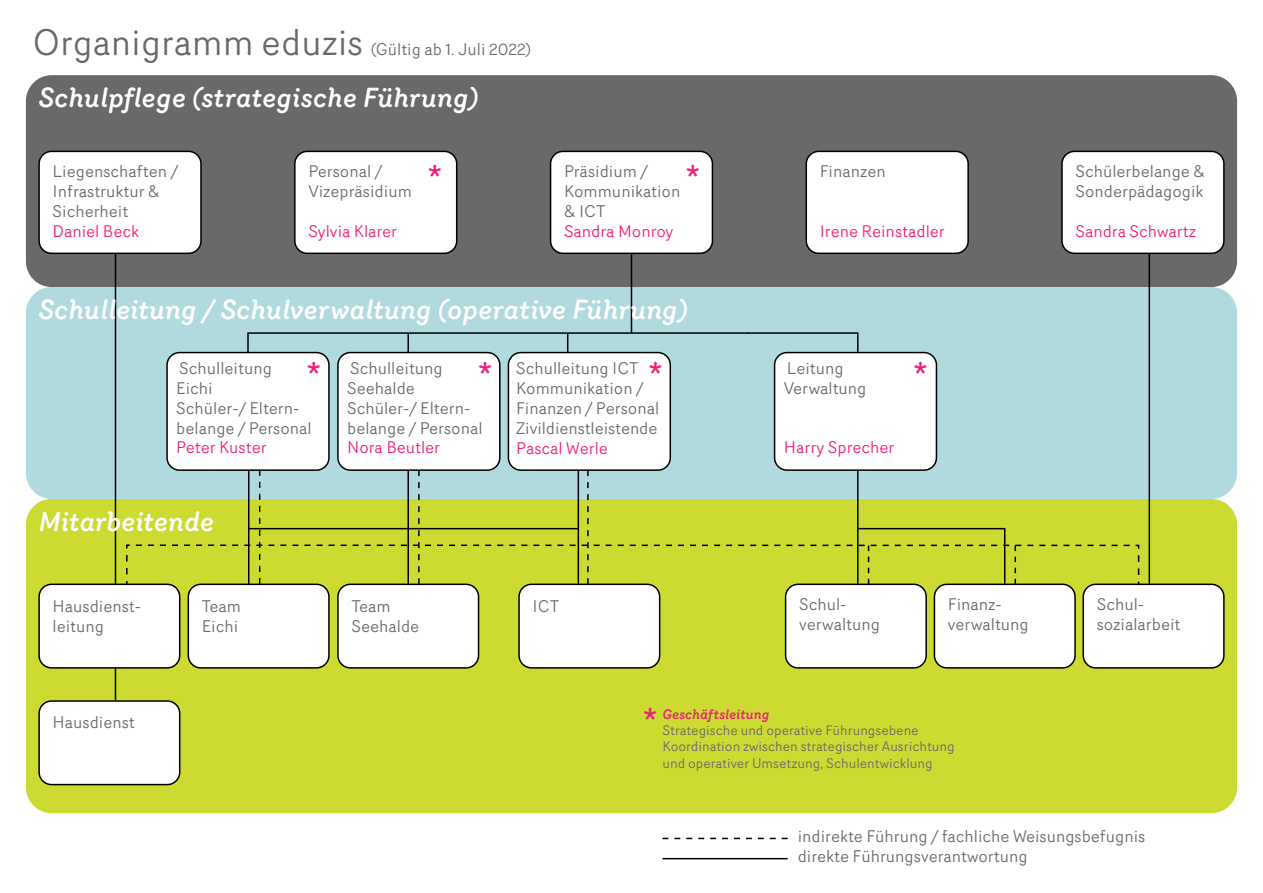
<style>
.page{position:relative;width:1263px;height:893px;background:#fff}
.page>*{position:absolute;margin:0;border:0;box-sizing:border-box;transform-origin:0 0}
.t1{font:36px "Router";color:#ed1e79}
.t2{font:italic 500 27px "Router";color:#fff}
.t3{font:16.5px/19.8px "Router";color:#696969}
.t4{font:16.5px "Router";color:#ed1e79}
.t5{font:13.5px/16.2px "Router";color:#696969}
.t6{font:italic 500 13.5px "Router";letter-spacing:-.01em;color:#ed1e79}
.s1{font-size:36px}
.s2{font-size:36px;color:#ed1e79}
</style>
<div class="page">
<div style="left:26px;top:75px;width:1211px;height:212px;background:#696969;border-radius:26px"></div>
<div style="left:39px;top:151px;width:162px;height:102px;background:#fff;border-radius:12px"></div>
<div style="left:38px;top:151px;width:164px;height:103px;border:2px solid #000;border-radius:12px"></div>
<div style="left:295px;top:151px;width:162px;height:102px;background:#fff;border-radius:12px"></div>
<div style="left:294px;top:151px;width:163px;height:103px;border:2px solid #000;border-radius:12px"></div>
<div style="left:550px;top:151px;width:162px;height:102px;background:#fff;border-radius:12px"></div>
<div style="left:550px;top:151px;width:163px;height:103px;border:2px solid #000;border-radius:12px"></div>
<div style="left:26px;top:499px;width:1211px;height:314px;background:#cdda32;border-radius:26px"></div>
<div style="left:39px;top:584px;width:141px;height:84px;background:#fff;border-radius:12px"></div>
<div style="left:38px;top:584px;width:142px;height:85px;border:2px solid #000;border-radius:12px"></div>
<div style="left:39px;top:701px;width:141px;height:84px;background:#fff;border-radius:12px"></div>
<div style="left:38px;top:700px;width:142px;height:85px;border:2px solid #000;border-radius:12px"></div>
<div style="left:188px;top:584px;width:141px;height:84px;background:#fff;border-radius:12px"></div>
<div style="left:188px;top:584px;width:142px;height:85px;border:2px solid #000;border-radius:12px"></div>
<div style="left:26px;top:287px;width:1211px;height:212px;background:#b1dade;border-radius:26px"></div>
<div style="left:167px;top:353px;width:162px;height:117px;background:#fff;border-radius:12px"></div>
<div style="left:166px;top:352px;width:164px;height:119px;border:2px solid #000;border-radius:12px"></div>
<hr style="left:115px;top:254px;width:1px;height:330px;background:#000">
<div style="left:519px;top:584px;width:141px;height:84px;background:#fff;border-radius:12px"></div>
<div style="left:518px;top:584px;width:142px;height:85px;border:2px solid #000;border-radius:12px"></div>
<div style="left:338px;top:584px;width:140px;height:84px;background:#fff;border-radius:12px"></div>
<div style="left:337px;top:584px;width:142px;height:85px;border:2px solid #000;border-radius:12px"></div>
<div style="left:934px;top:584px;width:141px;height:84px;background:#fff;border-radius:12px"></div>
<div style="left:934px;top:584px;width:142px;height:85px;border:2px solid #000;border-radius:12px"></div>
<div style="left:338px;top:353px;width:162px;height:117px;background:#fff;border-radius:12px"></div>
<div style="left:337px;top:352px;width:163px;height:119px;border:2px solid #000;border-radius:12px"></div>
<div style="left:774px;top:353px;width:162px;height:117px;background:#fff;border-radius:12px"></div>
<div style="left:774px;top:352px;width:163px;height:119px;border:2px solid #000;border-radius:12px"></div>
<div style="left:508px;top:353px;width:162px;height:117px;background:#fff;border-radius:12px"></div>
<div style="left:508px;top:352px;width:163px;height:119px;border:2px solid #000;border-radius:12px"></div>
<hr style="left:631px;top:254px;width:1px;height:79px;background:#000">
<hr style="left:662px;top:858px;width:126px;height:1px;background:#000">
<svg style="left:662px;top:838px;width:126px;height:1px"></svg>
<hr style="left:115px;top:668px;width:1px;height:32px;background:#000">
<div style="left:1062px;top:151px;width:162px;height:102px;background:#fff;border-radius:12px"></div>
<div style="left:1061px;top:151px;width:163px;height:103px;border:2px solid #000;border-radius:12px"></div>
<hr style="left:1148px;top:254px;width:2px;height:330px;background:#000">
<div style="left:1083px;top:584px;width:141px;height:84px;background:#fff;border-radius:12px"></div>
<div style="left:1082px;top:584px;width:142px;height:85px;border:2px solid #000;border-radius:12px"></div>
<div style="left:806px;top:151px;width:162px;height:102px;background:#fff;border-radius:12px"></div>
<div style="left:805px;top:151px;width:164px;height:103px;border:2px solid #000;border-radius:12px"></div>
<div style="left:786px;top:584px;width:140px;height:84px;background:#fff;border-radius:12px"></div>
<div style="left:785px;top:584px;width:142px;height:85px;border:2px solid #000;border-radius:12px"></div>
<svg style="left:246px;top:332px;width:613px;height:22px"></svg>
<svg style="left:125px;top:470px;width:1015px;height:116px"></svg>
<p class="t3" style="left:33px;top:39px;width:500px"><span class="s1">Organigramm eduzis</span> (Gültig ab 1. Juli 2022)</p>
<h2 class="t2" style="left:38px;top:77px;width:442px">Schulpflege (strategische Führung)</h2>
<p class="t3" style="left:53px;top:161px;width:127px">Liegenschaften /<br>Infrastruktur &amp;<br>Sicherheit</p>
<p class="t4" style="left:53px;top:219px;width:88px">Daniel Beck</p>
<p class="t3" style="left:308px;top:161px;width:105px">Personal /<br>Vizepräsidium</p>
<p class="t4" style="left:308px;top:219px;width:90px">Sylvia Klarer</p>
<h1 class="t1" style="left:428px;top:152px;width:15px">*</h1>
<h1 class="t1" style="left:686px;top:152px;width:15px">*</h1>
<p class="t3" style="left:564px;top:161px;width:118px">Präsidium /<br>Kommunikation &amp; ICT</p>
<p class="t4" style="left:564px;top:219px;width:111px">Sandra Monroy</p>
<h2 class="t2" style="left:38px;top:289px;width:651px">Schulleitung / Schulverwaltung (operative Führung)</h2>
<p class="t3" style="left:516px;top:358px;width:145px;text-indent:-38px"><span class="s2">*</span> Schulleitung ICT<br>Kommunikation /<br>Finanzen / Personal<br>Zivildienstleistende</p>
<p class="t4" style="left:516px;top:437px;width:93px">Pascal Werle</p>
<h1 class="t1" style="left:307px;top:348px;width:15px">*</h1>
<h1 class="t1" style="left:649px;top:348px;width:15px">*</h1>
<p class="t3" style="left:176px;top:358px;width:137px">Schulleitung<br>Eichi<br>Schüler-/ Eltern&shy;belange / Personal</p>
<p class="t4" style="left:176px;top:435px;width:92px">Peter Kuster</p>
<p class="t3" style="left:347px;top:358px;width:137px">Schulleitung<br>Seehalde<br>Schüler-/ Eltern&shy;belange / Personal</p>
<p class="t4" style="left:347px;top:435px;width:95px">Nora Beutler</p>
<h2 class="t2" style="left:38px;top:501px;width:177px">Mitarbeitende</h2>
<p class="t3" style="left:53px;top:596px;width:90px">Hausdienst&shy;leitung</p>
<p class="t3" style="left:202px;top:596px;width:41px">Team<br>Eichi</p>
<p class="t3" style="left:351px;top:596px;width:41px">Team</p>
<p class="t3" style="left:532px;top:596px;width:28px">ICT</p>
<p class="t3" style="left:351px;top:615px;width:69px">Seehalde</p>
<p class="t3" style="left:820px;top:161px;width:67px">Finanzen</p>
<p class="t4" style="left:820px;top:219px;width:127px">Irene Reinstadler</p>
<p class="t3" style="left:784px;top:358px;width:84px">Leitung<br>Verwaltung</p>
<p class="t4" style="left:784px;top:435px;width:112px">Harry Sprecher</p>
<h1 class="t1" style="left:914px;top:348px;width:15px">*</h1>
<p class="t3" style="left:799px;top:594px;width:82px">Schul&shy;verwaltung</p>
<p class="t3" style="left:948px;top:594px;width:82px">Finanz&shy;verwaltung</p>
<p class="t3" style="left:53px;top:712px;width:84px">Hausdienst</p>
<h1 class="t1" style="left:643px;top:695px;width:15px">*</h1>
<p class="t6" style="left:662px;top:704px;width:109px">Geschäftsleitung</p>
<p class="t5" style="left:662px;top:722px;width:294px">Strategische und operative Führungsebene<br>Koordination zwischen strategischer Ausrichtung und operativer Umsetzung, Schulentwicklung</p>
<p class="t3" style="left:1075px;top:161px;width:131px">Schülerbelange &amp;<br>Sonderpädagogik</p>
<p class="t4" style="left:1075px;top:219px;width:122px">Sandra Schwartz</p>
<p class="t3" style="left:1097px;top:594px;width:85px">Schul&shy;sozialarbeit</p>
<p class="t3" style="left:798px;top:826px;width:349px">indirekte Führung / fachliche Weisungsbefugnis direkte Führungsverantwortung</p>
</div>
